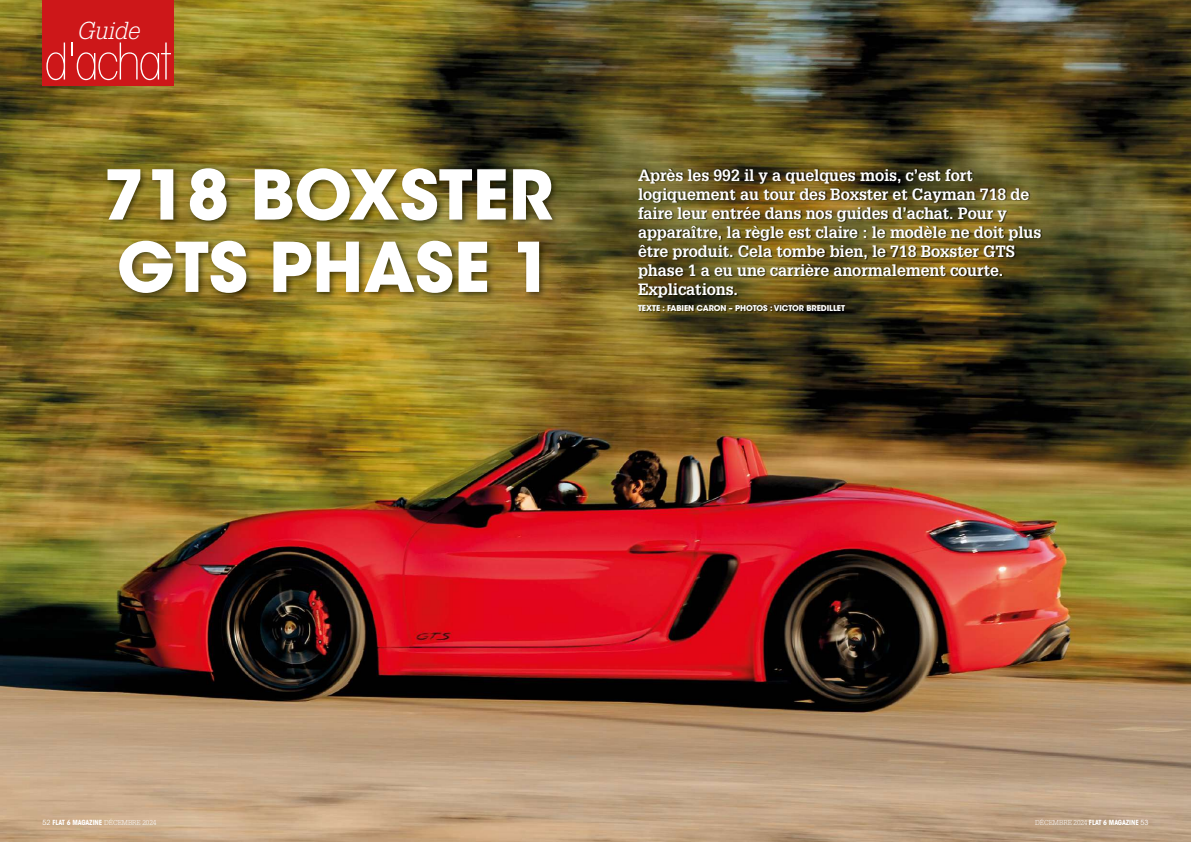
<style>
.page{position:relative;width:1191px;height:842px;background:#fff}
.page>*{position:absolute;margin:0;border:0;box-sizing:border-box;transform-origin:0 0}
.t1{font:700 68px/72.4px "ITC Avant Garde Std";color:#fff}
.t2{font:200 condensed 50px "ITC Avant Garde Std";letter-spacing:-.05em;color:#fff}
.t3{font:italic 300 24px "Glypha LT Std";color:#fff}
.t4{font:700 16px/19px "Glypha LT Std";letter-spacing:-.01em;color:#fff}
.t5{font:700 8px "ITC Avant Garde Std";letter-spacing:-.01em;color:#fff}
.t6{font:700 condensed 7px "ITC Avant Garde Std";letter-spacing:-.01em;color:#fff}
.s1{font-weight:400;font-stretch:normal}
.s2{font-family:"Glypha LT Std";font-weight:300;font-stretch:normal}
</style>
<div class="page">
<img style="left:0;top:0;width:1191px;height:842px">
<div style="left:43px;top:0;width:131px;height:85px;background:#cd1719"></div>
<img style="left:637px;top:168px;width:405px;height:144px">
<img style="left:104px;top:165px;width:457px;height:136px">
<h3 class="t3" style="left:77px;top:17px;width:64px">Guide</h3>
<h2 class="t2" style="left:44px;top:32px;width:129px">d'achat</h2>
<h1 class="t1" style="left:103px;top:158px;width:451px">718 BOXSTER<br>GTS PHASE 1</h1>
<p class="t4" style="left:638px;top:165px;width:405px">Après les 992 il y a quelques mois, c’est fort logiquement au tour des Boxster et Cayman 718 de faire leur entrée dans nos guides d’achat. Pour y apparaître, la règle est claire : le modèle ne doit plus être produit. Cela tombe bien, le 718 Boxster GTS phase 1 a eu une carrière anormalement courte.<br>Explications.</p>
<p class="t5" style="left:638px;top:303px;width:208px">TEXTE : FABIEN CARON – PHOTOS : VICTOR BREDILLET</p>
<p class="t6" style="left:43px;top:818px;width:115px"><span class="s1">52</span> FLAT 6 MAGAZINE <span class="s2">DÉCEMBRE 2024</span></p>
<p class="t6" style="left:1035px;top:818px;width:115px"><span class="s2">DÉCEMBRE 2024</span> FLAT 6 MAGAZINE <span class="s1">53</span></p>
</div>
